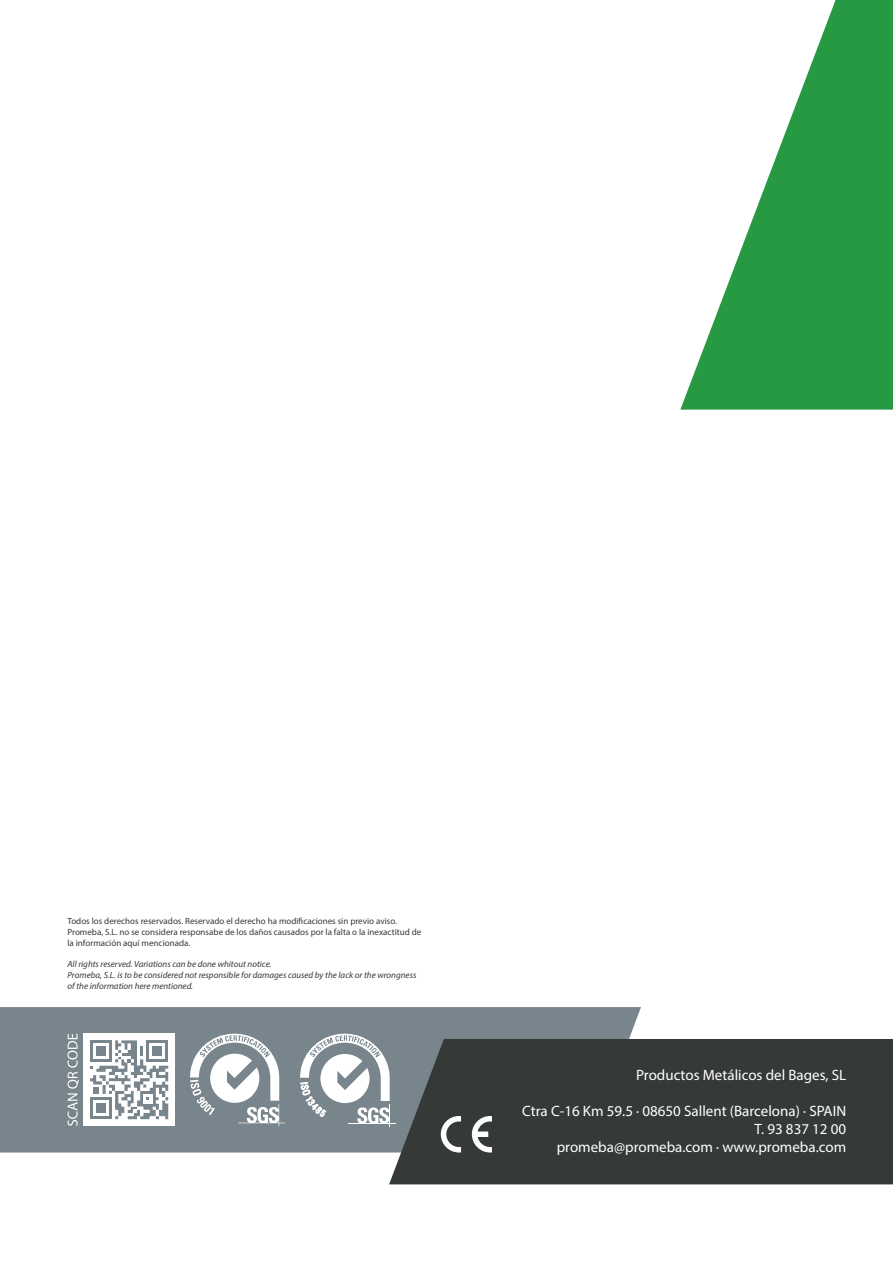
<style>
.page{position:relative;width:893px;height:1263px;background:#fff}
.page>*{position:absolute;margin:0;border:0;box-sizing:border-box;transform-origin:0 0}
.t1{font:15px/18px "Myriad Pro";color:#fff;text-align:right}
.t2{font:9px/10.8px "Myriad Pro";color:#353a36}
.t3{font:italic 9px/10.8px "Myriad Pro";color:#353a36}
</style>
<div class="page">
<div style="left:0;top:1007px;width:641px;height:145px;background:#79858d"></div>
<div style="left:389px;top:1039px;width:504px;height:145px;background:#353a36"></div>
<div style="left:83px;top:1034px;width:92px;height:92px;background:#fff"></div>
<svg style="left:90px;top:1040px;width:78px;height:79px"></svg>
<div style="left:96px;top:1047px;width:10px;height:9px;background:#79858d"></div>
<div style="left:153px;top:1047px;width:9px;height:9px;background:#79858d"></div>
<div style="left:96px;top:1103px;width:10px;height:10px;background:#79858d"></div>
<svg style="left:68px;top:1034px;width:11px;height:92px"></svg>
<svg style="left:680px;top:0;width:213px;height:410px;fill:#289943"></svg>
<svg style="left:472px;top:1116px;width:20px;height:36px"></svg>
<svg style="left:441px;top:1116px;width:20px;height:36px"></svg>
<svg style="left:190px;top:1034px;width:95px;height:92px"></svg>
<hr style="left:348px;top:1123px;width:47px;height:1px;background:#fff">
<svg style="left:300px;top:1034px;width:90px;height:93px"></svg>
<p class="t2" style="left:68px;top:915px;width:355px">Todos los derechos reservados. Reservado el derecho ha modificaciones sin previo aviso.<br>Promeba, S.L. no se considera responsabe de los daños causados por la falta o la inexactitud de la información aquí mencionada.</p>
<p class="t3" style="left:68px;top:959px;width:350px">All rights reserved. Variations can be done whitout notice.<br>Promeba, S.L. is to be considered not responsible for damages caused by the lack or the wrongness of the information here mentioned.</p>
<h1 class="t1" style="left:636px;top:1065px;width:211px">Productos Metálicos del Bages, SL</h1>
<h1 class="t1" style="left:522px;top:1101px;width:326px">Ctra C-16 Km 59.5 · 08650 Sallent (Barcelona) · SPAIN<br>T. 93 837 12 00<br>promeba@promeba.com · www.promeba.com</h1>
</div>
